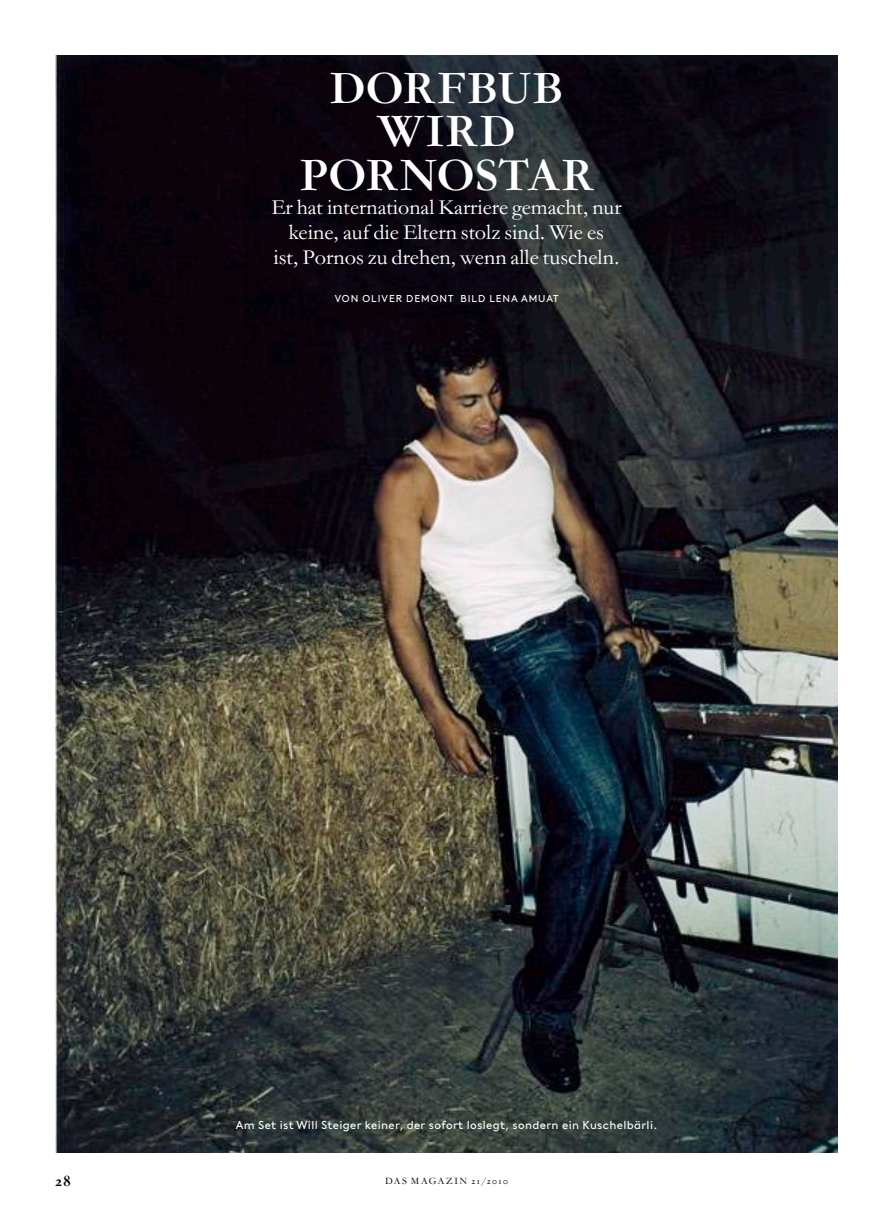
<style>
.page{position:relative;width:893px;height:1212px;background:#fff}
.page>*{position:absolute;margin:0;border:0;box-sizing:border-box;transform-origin:0 0}
.t1{font:46.5px/43.5px "magazin garamond Bold";letter-spacing:.02em;color:#fff;text-align:center}
.t2{font:22.05px/24.8px "AS Garamond";color:#fff;text-align:center}
.t3{font:16.2px "magazin garamond Bold";color:#000}
.t4{font:500 11.55px "Black";letter-spacing:.03em;color:#fff}
.t5{font:500 10.05px "Black";letter-spacing:.1em;color:#fff}
.t6{font:10.05px "AS Garamond";letter-spacing:.14em;color:#000}
</style>
<div class="page">
<img style="left:55px;top:55px;width:783px;height:1097px">
<h1 class="t1" style="left:299px;top:67px;width:295px">DORFBUB<br>WIRD<br>PORNOSTAR</h1>
<p class="t2" style="left:271px;top:195px;width:352px">Er hat international Karriere gemacht, nur keine, auf die Eltern stolz sind. Wie es<br>ist, Pornos zu drehen, wenn alle tuscheln.</p>
<p class="t5" style="left:335px;top:293px;width:225px">VON OLIVER DEMONT BILD LENA AMUAT</p>
<p class="t4" style="left:236px;top:1118px;width:423px">Am Set ist Will Steiger keiner, der sofort loslegt, sondern ein Kuschelbärli.</p>
<p class="t3" style="left:55px;top:1172px;width:17px">28</p>
<p class="t6" style="left:385px;top:1175px;width:124px">DAS MAGAZIN 21/2010</p>
</div>
